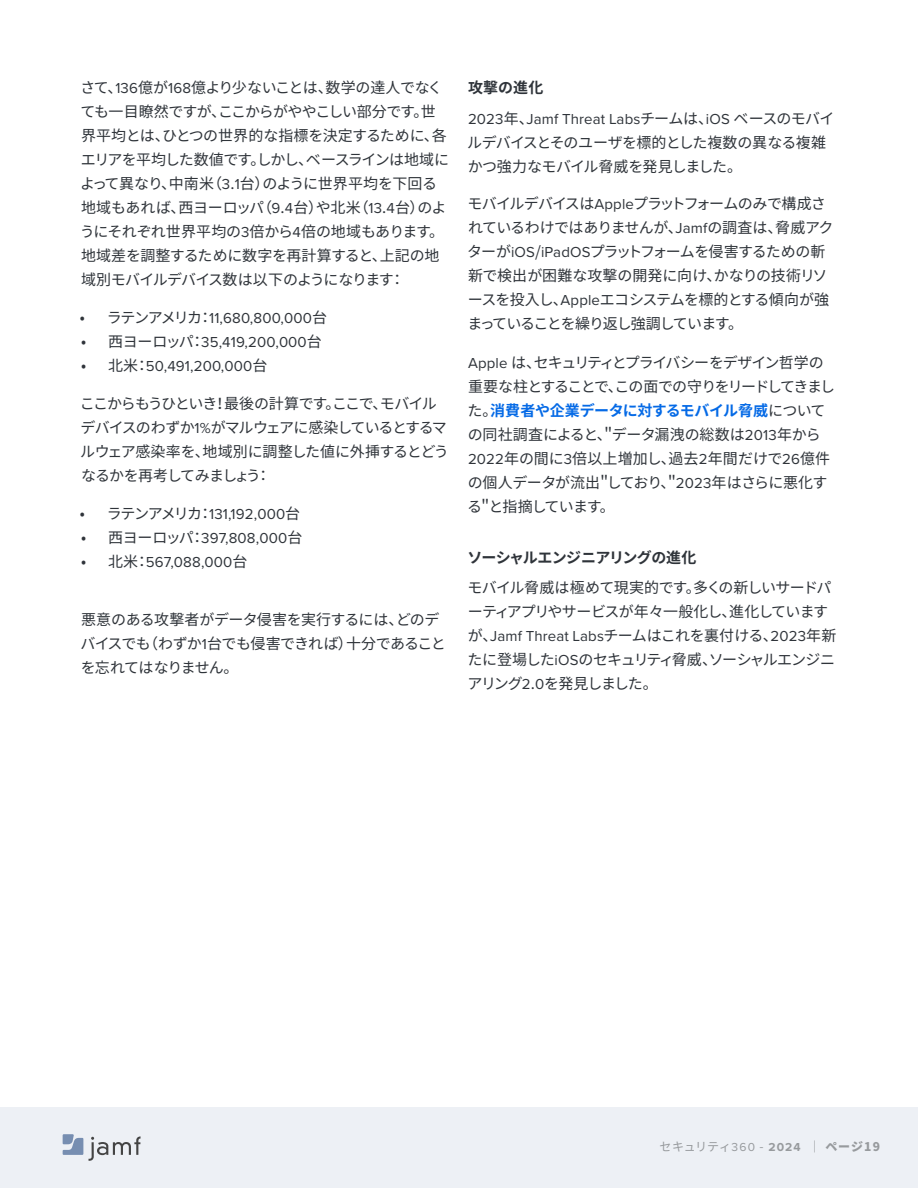
<style>
.page{position:relative;width:918px;height:1188px;background:#fff}
.page>*{position:absolute;margin:0;border:0;box-sizing:border-box;transform-origin:0 0}
.body{font:15px/24px "Noto Sans CJ Kjp";letter-spacing:-.045em;color:#2f343a}
.t1{font:15px "Proxima Nova";letter-spacing:.01em;color:#2f343a}
.body-2{font:700 15px "Noto Sans CJ Kjp";letter-spacing:-.035em;color:#2f343a}
.t2{font:12px "Noto Sans CJ Kjp";letter-spacing:.005em;color:#979a9d}
.s1{font-family:"Proxima Nova"}
.s2{font-family:"Noto Sans CJ Kjp"}
.s3{font-weight:700;color:#056ae6}
.s4{font-family:"Proxima Nova";font-weight:700}
.s5{font-weight:900}
</style>
<div class="page">
<div style="left:0;top:1107px;width:918px;height:81px;background:#edf0f5"></div>
<svg style="left:89px;top:1136px;width:52px;height:25px"></svg>
<svg style="left:63px;top:1134px;width:20px;height:21px"></svg>
<p class="body" style="left:80px;top:76px;width:371px">さて、<span class="s1">136</span>億が<span class="s1">168</span>億より少ないことは、数学の達人でなくても一目瞭然ですが、ここからがややこしい部分です。世界平均とは、ひとつの世界的な指標を決定するために、各エリアを平均した数値です。しかし、ベースラインは地域によって異なり、中南米（<span class="s1">3</span>.<span class="s1">1</span>台）のように世界平均を下回る地域もあれば、西ヨーロッパ（<span class="s1">9</span>.<span class="s1">4</span>台）や北米（<span class="s1">13</span>.<span class="s1">4</span>台）のようにそれぞれ世界平均の<span class="s1">3</span>倍から<span class="s1">4</span>倍の地域もあります。地域差を調整するために数字を再計算すると、上記の地域別モバイルデバイス数は以下のようになります：</p>
<p class="t1" style="left:80px;top:307px;width:249px"><span class="s2">• ラテンアメリカ：</span>11,680,800,000<span class="s2">台</span></p>
<p class="t1" style="left:81px;top:331px;width:242px"><span class="s2">• 西ヨーロッパ：</span>35,419,200,000<span class="s2">台</span></p>
<p class="t1" style="left:81px;top:355px;width:188px"><span class="s2">• 北米：</span>50,491,200,000<span class="s2">台</span></p>
<p class="body" style="left:80px;top:392px;width:370px">ここからもうひといき！最後の計算です。ここで、モバイルデバイスのわずか<span class="s1">1%</span>がマルウェアに感染しているとするマルウェア感染率を、地域別に調整した値に外挿するとどうなるかを再考してみましょう：</p>
<p class="t1" style="left:80px;top:503px;width:222px"><span class="s2">• ラテンアメリカ：</span>131,192,000<span class="s2">台</span></p>
<p class="t1" style="left:81px;top:527px;width:223px"><span class="s2">• 西ヨーロッパ：</span>397,808,000<span class="s2">台</span></p>
<p class="t1" style="left:81px;top:551px;width:168px"><span class="s2">• 北米：</span>567,088,000<span class="s2">台</span></p>
<p class="body" style="left:81px;top:608px;width:367px">悪意のある攻撃者がデータ侵害を実行するには、どのデバイスでも（わずか<span class="s1">1</span>台でも侵害できれば）十分であることを忘れてはなりません。</p>
<p class="body-2" style="left:468px;top:79px;width:77px">攻撃の進化</p>
<p class="body" style="left:467px;top:107px;width:369px"><span class="s1">2023</span>年、<span class="s1">Jamf Threat Labs</span>チームは、<span class="s1">iOS</span> ベースのモバイルデバイスとそのユーザを標的とした複数の異なる複雑かつ強力なモバイル脅威を発見しました。</p>
<p class="body" style="left:467px;top:192px;width:368px">モバイルデバイスは<span class="s1">Apple</span>プラットフォームのみで構成されているわけではありませんが、<span class="s1">Jamf</span>の調査は、脅威アクターが<span class="s1">iOS</span>/<span class="s1">iPadOS</span>プラットフォームを侵害するための斬新で検出が困難な攻撃の開発に向け、かなりの技術リソースを投入し、<span class="s1">Apple</span>エコシステムを標的とする傾向が強まっていることを繰り返し強調しています。</p>
<p class="body" style="left:467px;top:351px;width:369px"><span class="s1">Apple</span> は、セキュリティとプライバシーをデザイン哲学の重要な柱とすることで、この面での守りをリードしてきました。<span class="s3">消費者や企業データに対するモバイル脅威</span>についての同社調査によると、＂データ漏洩の総数は<span class="s1">2013</span>年から<br><span class="s1">2022</span>年の間に<span class="s1">3</span>倍以上増加し、過去<span class="s1">2</span>年間だけで<span class="s1">26</span>億件の個人データが流出＂しており、＂<span class="s1">2023</span>年はさらに悪化する＂と指摘しています。</p>
<p class="body-2" style="left:468px;top:549px;width:230px">ソーシャルエンジニアリングの進化</p>
<p class="body" style="left:467px;top:576px;width:370px">モバイル脅威は極めて現実的です。多くの新しいサードパーティアプリやサービスが年々一般化し、進化していますが、<span class="s1">Jamf Threat Labs</span>チームはこれを裏付ける、<span class="s1">2023</span>年新たに登場した<span class="s1">iOS</span>のセキュリティ脅威、ソーシャルエンジニアリング<span class="s1">2</span>.<span class="s1">0</span>を発見しました。</p>
<p class="t2" style="left:660px;top:1140px;width:222px">セキュリティ<span class="s1">360</span> - <span class="s4">2024</span> <span class="s5">｜ ページ19</span></p>
</div>
